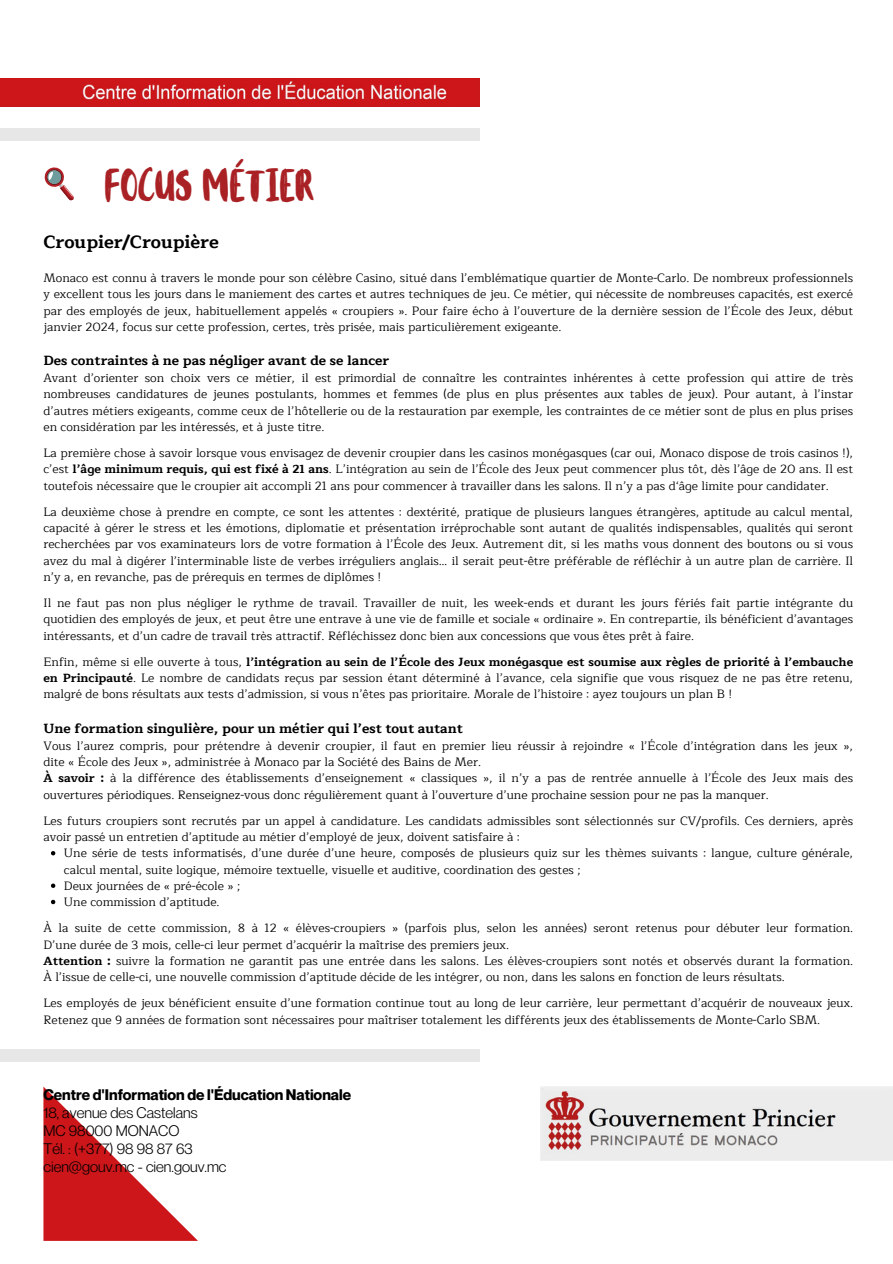
<style>
.page{position:relative;width:893px;height:1264px;background:#fff}
.page>*{position:absolute;margin:0;border:0;box-sizing:border-box;transform-origin:0 0}
.t1{font:36px "Portobesto Caps";color:#a92124}
.t2{font:700 18px "Maitree";color:#000}
.t3{font:15px/18px "Neue Montreal";color:#000}
.t4{font:700 13.5px "Maitree";color:#000}
.t5{font:12px/16.2px "Maitree";color:#000}
.s1{font-weight:700}
</style>
<div class="page">
<img style="left:0;top:78px;width:479px;height:29px">
<img style="left:540px;top:1086px;width:352px;height:74px">
<svg style="left:43px;top:1086px;width:154px;height:154px"></svg>
<div style="left:0;top:128px;width:479px;height:13px;background:#e7e7e7"></div>
<div style="left:0;top:1049px;width:479px;height:12px;background:#e7e7e7"></div>
<svg style="left:51px;top:851px;width:4px;height:4px"></svg>
<svg style="left:51px;top:883px;width:4px;height:5px"></svg>
<svg style="left:51px;top:899px;width:4px;height:5px"></svg>
<svg style="left:44px;top:167px;width:30px;height:34px"></svg>
<svg style="left:64px;top:186px;width:9px;height:11px"></svg>
<h2 class="t1" style="left:105px;top:157px;width:211px">FOCUS MÉTIER</h2>
<p class="t2" style="left:43px;top:227px;width:177px">Croupier/Croupière</p>
<p class="t5" style="left:43px;top:270px;width:811px;text-align:justify">Monaco est connu à travers le monde pour son célèbre Casino, situé dans l’emblématique quartier de Monte-Carlo. De nombreux professionnels y excellent tous les jours dans le maniement des cartes et autres techniques de jeu. Ce métier, qui nécessite de nombreuses capacités, est exercé par des employés de jeux, habituellement appelés « croupiers ». Pour faire écho à l’ouverture de la dernière session de l’École des Jeux, début janvier 2024, focus sur cette profession, certes, très prisée, mais particulièrement exigeante.</p>
<p class="t4" style="left:43px;top:349px;width:347px">Des contraintes à ne pas négliger avant de se lancer</p>
<p class="t5" style="left:43px;top:370px;width:811px;text-align:justify">Avant d’orienter son choix vers ce métier, il est primordial de connaître les contraintes inhérentes à cette profession qui attire de très nombreuses candidatures de jeunes postulants, hommes et femmes (de plus en plus présentes aux tables de jeux). Pour autant, à l’instar d’autres métiers exigeants, comme ceux de l’hôtellerie ou de la restauration par exemple, les contraintes de ce métier sont de plus en plus prises en considération par les intéressés, et à juste titre.</p>
<p class="t5" style="left:43px;top:445px;width:811px;text-align:justify">La première chose à savoir lorsque vous envisagez de devenir croupier dans les casinos monégasques (car oui, Monaco dispose de trois casinos !), c’est <span class="s1">l’âge minimum requis, qui est fixé à 21 ans</span>. L’intégration au sein de l’École des Jeux peut commencer plus tôt, dès l’âge de 20 ans. Il est toutefois nécessaire que le croupier ait accompli 21 ans pour commencer à travailler dans les salons. Il n’y a pas d‘âge limite pour candidater.</p>
<p class="t5" style="left:43px;top:504px;width:811px;text-align:justify">La deuxième chose à prendre en compte, ce sont les attentes : dextérité, pratique de plusieurs langues étrangères, aptitude au calcul mental, capacité à gérer le stress et les émotions, diplomatie et présentation irréprochable sont autant de qualités indispensables, qualités qui seront recherchées par vos examinateurs lors de votre formation à l’École des Jeux. Autrement dit, si les maths vous donnent des boutons ou si vous avez du mal à digérer l’interminable liste de verbes irréguliers anglais… il serait peut-être préférable de réfléchir à un autre plan de carrière. Il n’y a, en revanche, pas de prérequis en termes de diplômes !</p>
<p class="t5" style="left:43px;top:595px;width:811px;text-align:justify">Il ne faut pas non plus négliger le rythme de travail. Travailler de nuit, les week-ends et durant les jours fériés fait partie intégrante du quotidien des employés de jeux, et peut être une entrave à une vie de famille et sociale « ordinaire ». En contrepartie, ils bénéficient d’avantages intéressants, et d’un cadre de travail très attractif. Réfléchissez donc bien aux concessions que vous êtes prêt à faire.</p>
<p class="t5" style="left:43px;top:654px;width:811px;text-align:justify">Enfin, même si elle ouverte à tous, <span class="s1">l’intégration au sein de l’École des Jeux monégasque est soumise aux règles de priorité à l’embauche en Principauté</span>. Le nombre de candidats reçus par session étant déterminé à l’avance, cela signifie que vous risquez de ne pas être retenu, malgré de bons résultats aux tests d’admission, si vous n’êtes pas prioritaire. Morale de l’histoire : ayez toujours un plan B !</p>
<p class="t4" style="left:43px;top:717px;width:421px">Une formation singulière, pour un métier qui l’est tout autant</p>
<p class="t5" style="left:43px;top:737px;width:811px">Vous l’aurez compris, pour prétendre à devenir croupier, il faut en premier lieu réussir à rejoindre « l’École d’intégration dans les jeux », dite « École des Jeux », administrée à Monaco par la Société des Bains de Mer.</p>
<p class="t5" style="left:43px;top:770px;width:811px"><span class="s1">À savoir :</span> à la différence des établissements d’enseignement « classiques », il n’y a pas de rentrée annuelle à l’École des Jeux mais des ouvertures périodiques. Renseignez-vous donc régulièrement quant à l’ouverture d’une prochaine session pour ne pas la manquer.</p>
<p class="t5" style="left:43px;top:812px;width:811px">Les futurs croupiers sont recrutés par un appel à candidature. Les candidats admissibles sont sélectionnés sur CV/profils. Ces derniers, après avoir passé un entretien d’aptitude au métier d’employé de jeux, doivent satisfaire à :</p>
<p class="t5" style="left:64px;top:845px;width:790px">Une série de tests informatisés, d’une durée d’une heure, composés de plusieurs quiz sur les thèmes suivants : langue, culture générale, calcul mental, suite logique, mémoire textuelle, visuelle et auditive, coordination des gestes ;</p>
<p class="t5" style="left:64px;top:877px;width:178px">Deux journées de « pré-école » ;</p>
<p class="t5" style="left:64px;top:894px;width:157px">Une commission d’aptitude.</p>
<p class="t5" style="left:43px;top:920px;width:811px">À la suite de cette commission, 8 à 12 « élèves-croupiers » (parfois plus, selon les années) seront retenus pour débuter leur formation.<br>D’une durée de 3 mois, celle-ci leur permet d’acquérir la maîtrise des premiers jeux.</p>
<p class="t5" style="left:43px;top:952px;width:811px"><span class="s1">Attention :</span> suivre la formation ne garantit pas une entrée dans les salons. Les élèves-croupiers sont notés et observés durant la formation.<br>À l’issue de celle-ci, une nouvelle commission d’aptitude décide de les intégrer, ou non, dans les salons en fonction de leurs résultats.</p>
<p class="t5" style="left:43px;top:995px;width:811px">Les employés de jeux bénéficient ensuite d’une formation continue tout au long de leur carrière, leur permettant d’acquérir de nouveaux jeux.<br>Retenez que 9 années de formation sont nécessaires pour maîtriser totalement les différents jeux des établissements de Monte-Carlo SBM.</p>
<h1 class="t3" style="left:43px;top:1085px;width:309px"><span class="s1">Centre d'Information de l'Éducation Nationale<br></span>18, avenue des Castelans<br>MC 98000 MONACO<br>Tél. : (+377) 98 98 87 63<br>cien@gouv.mc - cien.gouv.mc</h1>
</div>
